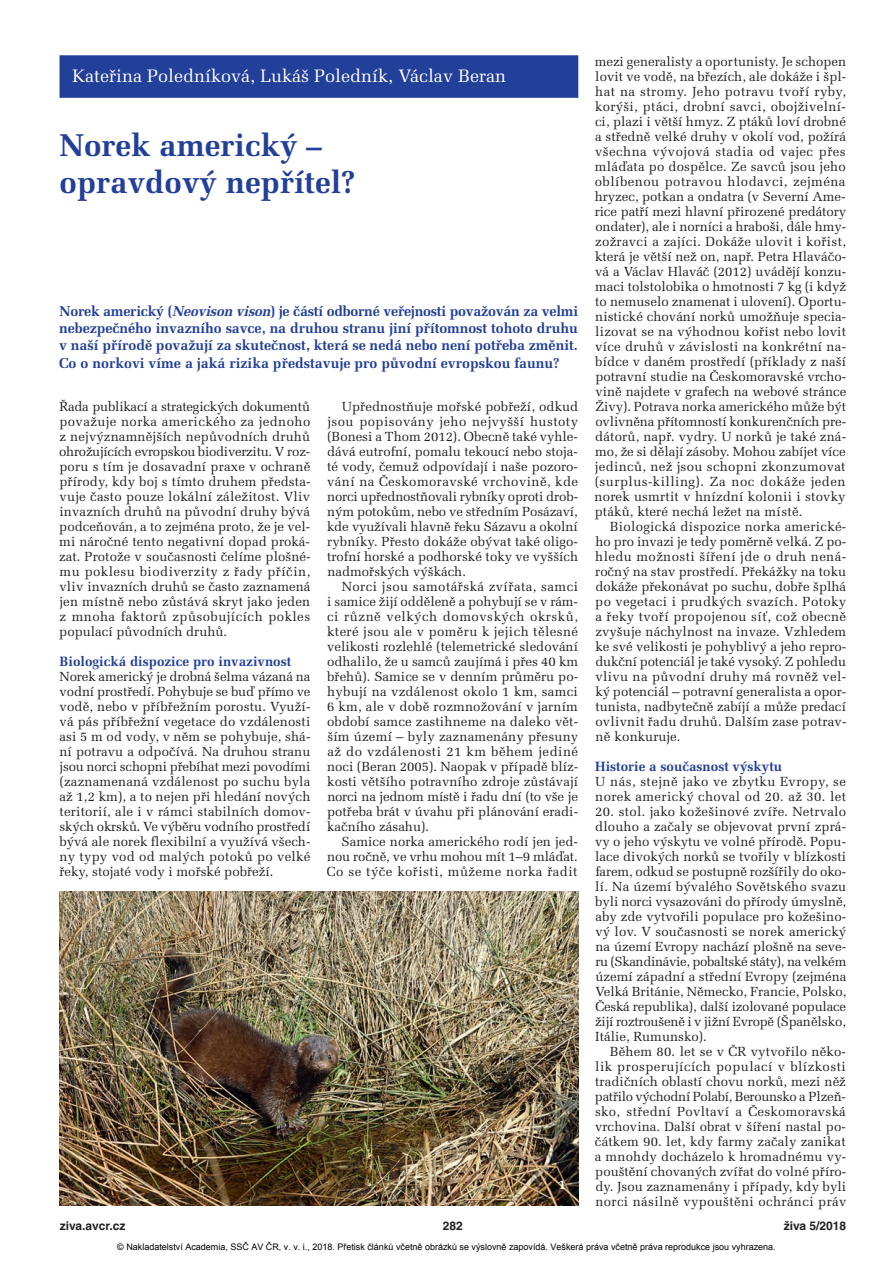
<style>
.page{position:relative;width:893px;height:1263px;background:#fff}
.page>*{position:absolute;margin:0;border:0;box-sizing:border-box;transform-origin:0 0}
.t1{font:700 31.5px/37.5px "Melior CE";color:#223f99}
.t2{font:18px "Melior CE";color:#fff}
.t3{font:700 14.25px/17.2px "Melior CE";color:#223f99;text-align:justify}
.t4{font:700 13.5px "Melior CE";color:#223f99}
.t5{font:700 13.5px "Melior CE";color:#fff}
.t6{font:13.2px/15px "Melior CE";letter-spacing:.01em;color:#231f20;text-align:justify}
.t7{font:13.2px/15px "Melior CE";letter-spacing:.03em;color:#231f20}
.t8{font:700 12px "Helvetica CE";color:#231f20}
.t9{font:9px "Arial";color:#000}
.s1{font-style:italic}
</style>
<div class="page">
<div style="left:60px;top:55px;width:518px;height:43px;background:#223f99"></div>
<img style="left:60px;top:891px;width:518px;height:314px">
<h2 class="t2" style="left:72px;top:70px;width:435px">Kateřina Poledníková, Lukáš Poledník, Václav Beran</h2>
<h1 class="t1" style="left:60px;top:130px;width:297px">Norek americký – opravdový nepřítel?</h1>
<p class="t3" style="left:59px;top:304px;width:520px">Norek americký (<span class="s1">Neovison vison</span>) je částí odborné veřejnosti považován za velmi nebezpečného invazního savce, na druhou stranu jiní přítomnost tohoto druhu v naší přírodě považují za skutečnost, která se nedá nebo není potřeba změnit.<br>Co o norkovi víme a jaká rizika představuje pro původní evropskou faunu?</p>
<p class="t6" style="left:59px;top:401px;width:253px">Řada publikací a strategických dokumentů považuje norka amerického za jednoho z nejvýznamnějších nepůvodních druhů ohrožujících evropskou biodiverzitu. V roz&shy;poru s tím je dosavadní praxe v ochraně přírody, kdy boj s tímto druhem předsta&shy;vuje často pouze lokální záležitost. Vliv invazních druhů na původní druhy bývá podceňován, a to zejména proto, že je vel&shy;mi náročné tento negativní dopad proká&shy;zat. Protože v současnosti čelíme plošné&shy;mu poklesu biodiverzity z řady příčin, vliv invazních druhů se často zaznamená jen místně nebo zůstává skryt jako jeden z mnoha faktorů způsobujících pokles populací původních druhů.</p>
<p class="t4" style="left:60px;top:657px;width:233px">Biologická dispozice pro invazivnost</p>
<p class="t6" style="left:59px;top:671px;width:253px">Norek americký je drobná šelma vázaná na vodní prostředí. Pohybuje se buď přímo ve vodě, nebo v příbřežním porostu. Využí&shy;vá pás příbřežní vegetace do vzdálenosti asi 5 m od vody, v něm se pohybuje, shá&shy;ní potravu a odpočívá. Na druhou stranu jsou norci schopni přebíhat mezi povodími (zaznamenaná vzdálenost po suchu byla až 1,2 km), a to nejen při hledání nových teritorií, ale i v rámci stabilních domov&shy;ských okrsků. Ve výběru vodního prostředí bývá ale norek flexibilní a využívá všech&shy;ny typy vod od malých potoků po velké řeky, stojaté vody i mořské pobřeží.</p>
<p class="t6" style="left:327px;top:401px;width:253px;text-indent:15px">Upřednostňuje mořské pobřeží, odkud jsou popisovány jeho nejvyšší hustoty (Bonesi a Thom 2012). Obecně také vyhle&shy;dává eutrofní, pomalu tekoucí nebo stoja&shy;té vody, čemuž odpovídají i naše pozoro&shy;vání na Českomoravské vrchovině, kde norci upřednostňovali rybníky oproti drob&shy;ným potokům, nebo ve středním Posá zaví, kde využívali hlavně řeku Sázavu a okolní rybníky. Přesto dokáže obývat také oligo - trofní horské a podhorské toky ve vyšších nadmořských výškách.</p>
<p class="t6" style="left:327px;top:581px;width:253px;text-indent:15px">Norci jsou samotářská zvířata, samci i samice žijí odděleně a pohybují se v rám&shy;ci různě velkých domovských okrsků, které jsou ale v poměru k jejich tělesné velikosti rozlehlé (telemetrické sledování odhalilo, že u samců zaujímá i přes 40 km břehů). Samice se v denním průměru po - hybují na vzdálenost okolo 1 km, samci 6 km, ale v době rozmnožování v jarním období samce zastihneme na daleko vět&shy;ším území – byly zaznamenány přesuny až do vzdálenosti 21 km během jediné noci (Beran 2005). Naopak v případě blíz&shy;kosti většího potravního zdroje zůstávají norci na jednom místě i řadu dní (to vše je potřeba brát v úvahu při plánování eradi&shy;kačního zásahu).</p>
<p class="t6" style="left:327px;top:836px;width:253px;text-indent:15px">Samice norka amerického rodí jen jed&shy;nou ročně, ve vrhu mohou mít 1–9 mláďat.<br>Co se týče kořisti, můžeme norka řadit</p>
<p class="t5" style="left:559px;top:1180px;width:9px">1</p>
<p class="t6" style="left:595px;top:56px;width:253px">mezi generalisty a oportunisty. Je schopen lovit ve vodě, na březích, ale dokáže i špl&shy;hat na stromy. Jeho potravu tvoří ryby, korýši, ptáci, drobní savci, obojživelní&shy;ci, plazi i větší hmyz. Z ptáků loví drobné a středně velké druhy v okolí vod, požírá všechna vývojová stadia od vajec přes mláďata po dospělce. Ze savců jsou jeho oblíbenou potravou hlodavci, zejména hryzec, potkan a ondatra (v Severní Ame&shy;rice patří mezi hlavní přirozené predátory ondater), ale i norníci a hraboši, dále hmy&shy;zožravci a zajíci. Dokáže ulovit i kořist, která je větší než on, např. Petra Hlaváčo&shy;vá a Václav Hlaváč (2012) uvádějí konzu&shy;maci tolstolobika o hmotnosti 7 kg (i když to nemuselo znamenat i ulovení). Oportu - nistické chování norků umožňuje specia&shy;lizovat se na výhodnou kořist nebo lovit více druhů v závislosti na konkrétní na - bídce v daném prostředí (příklady z naší potravní studie na Českomoravské vrcho&shy;vině najdete v grafech na webové stránce Živy). Potrava norka amerického může být ovlivněna přítomností konkurenčních pre&shy;dátorů, např. vydry. U norků je také zná&shy;mo, že si dělají zásoby. Mohou zabíjet více jedinců, než jsou schopni zkonzumovat (surplus-killing). Za noc dokáže jeden norek usmrtit v hnízdní kolonii i stovky ptáků, které nechá ležet na místě.</p>
<p class="t6" style="left:595px;top:521px;width:253px;text-indent:14px">Biologická dispozice norka americké&shy;ho pro invazi je tedy poměrně velká. Z po - hledu možnosti šíření jde o druh nená - ročný na stav prostředí. Překážky na toku dokáže překonávat po suchu, dobře šplhá po vegetaci i prudkých svazích. Potoky a řeky tvoří propojenou síť, což obecně zvyšuje náchylnost na invaze. Vzhledem ke své velikosti je pohyblivý a jeho repro&shy;dukční potenciál je také vysoký. Z po hledu vlivu na původní druhy má rovněž vel&shy;ký potenciál – potravní generalista a opor&shy;tunista, nadbytečně zabíjí a může predací ovlivnit řadu druhů. Dalším zase potrav&shy;ně konkuruje.</p>
<p class="t4" style="left:595px;top:762px;width:188px">Historie a současnost výskytu</p>
<p class="t7" style="left:595px;top:776px;width:252px">U nás, stejně jako ve zbytku Evropy, se norek americký choval od 20. až 30. let</p>
<p class="t6" style="left:595px;top:806px;width:253px">20. stol. jako kožešinové zvíře. Netrvalo dlouho a začaly se objevovat první zprá&shy;vy o jeho výskytu ve volné přírodě. Popu&shy;lace divokých norků se tvořily v blízkosti farem, odkud se postupně rozšířily do oko&shy;lí. Na území bývalého Sovětského svazu byli norci vysazováni do přírody úmyslně, aby zde vytvořili populace pro kožešino&shy;vý lov. V současnosti se norek americký na území Evropy nachází plošně na seve&shy;ru (Skandinávie, pobaltské státy), na velkém území západní a střední Evropy (zejména Velká Británie, Německo, Francie, Polsko, Česká republika), další izolované populace žijí roztroušeně i v jižní Evropě (Španělsko, Itálie, Rumunsko).</p>
<p class="t6" style="left:595px;top:1046px;width:253px;text-indent:15px">Během 80. let se v ČR vytvořilo něko&shy;lik prosperujících populací v blízkosti tradičních oblastí chovu norků, mezi něž patřilo východní Polabí, Berounsko a Plzeň&shy;sko, střední Povltaví a Českomoravská vrchovina. Další obrat v šíření nastal po - čátkem 90. let, kdy farmy začaly zanikat a mnohdy docházelo k hromadnému vy - pouštění chovaných zvířat do volné příro&shy;dy. Jsou zaznamenány i případy, kdy byli norci násilně vypouštěni ochránci práv</p>
<p class="t8" style="left:60px;top:1221px;width:67px">ziva.avcr.cz</p>
<p class="t8" style="left:443px;top:1221px;width:22px">282</p>
<p class="t8" style="left:784px;top:1221px;width:64px">živa 5/2018</p>
<p class="t9" style="left:117px;top:1241px;width:660px">© Nakladatelství Academia, SSČ AV ČR, v. v. i., 2018. Přetisk článků včetně obrázků se výslovně zapovídá. Veškerá práva včetně práva reprodukce jsou vyhrazena.</p>
</div>
